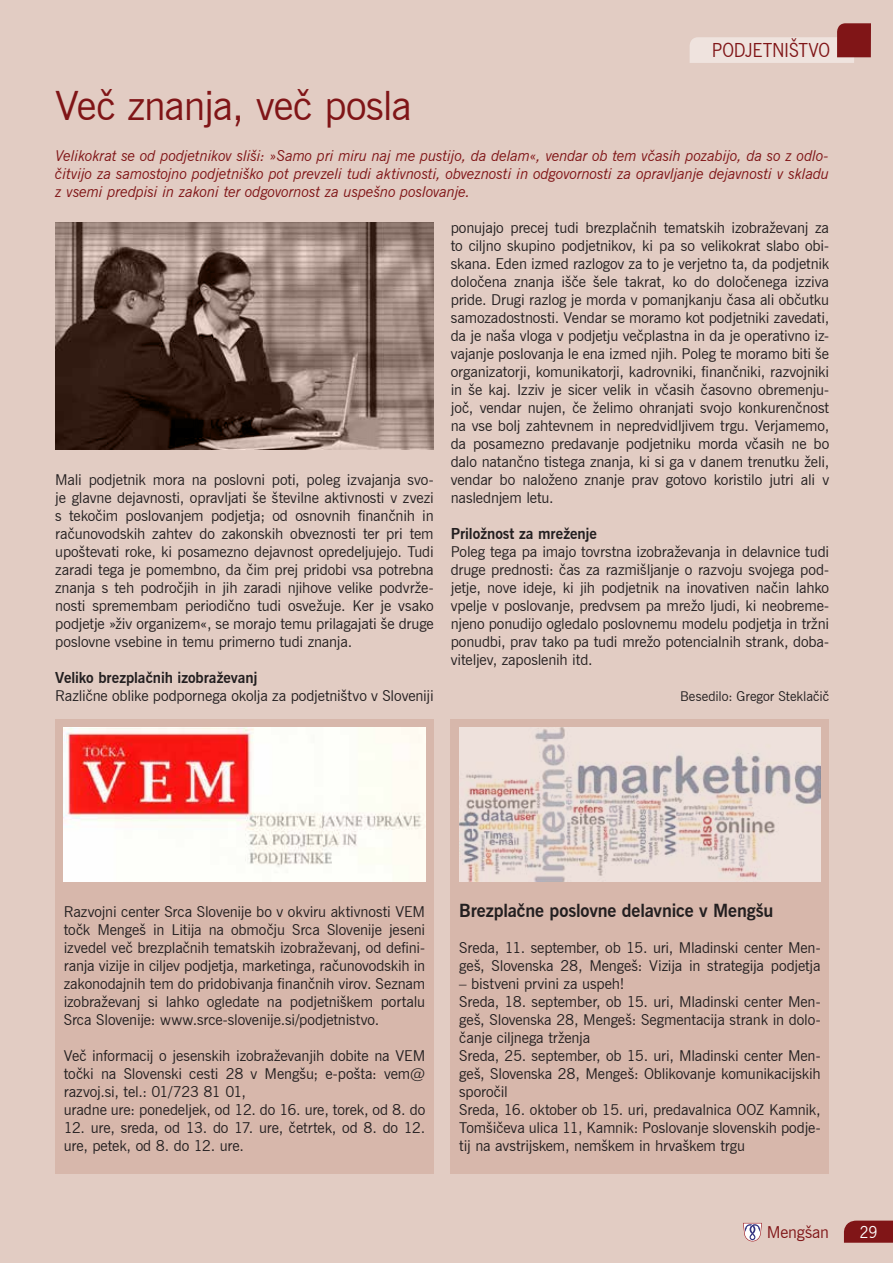
<style>
.page{position:relative;width:893px;height:1263px;background:#e2ccc3}
.page>*{position:absolute;margin:0;border:0;box-sizing:border-box;transform-origin:0 0}
.t1{font:40.5px "News Gothic BT";letter-spacing:-.025em;color:#801517}
.t2{font:19.5px "News Gothic BT";letter-spacing:-.015em;color:#801517;scale:.9 1}
.t3{font:700 18px "News Gothic BT";letter-spacing:-.01em;color:#231f20}
.t4{font:16.5px "News Gothic BT";letter-spacing:-.01em;color:#801517}
.t5{font:16.5px "News Gothic BT";color:#fff;scale:.9 1}
.t6{font:15px/18px "News Gothic BT";letter-spacing:-.01em;color:#231f20;text-align:justify}
.t7{font:italic 15px/18px "News Gothic BT";letter-spacing:-.015em;color:#801517;text-align:justify}
.t8{font:700 15px "News Gothic BT";color:#231f20}
.t9{font:13.5px "News Gothic BT";color:#231f20}
</style>
<div class="page">
<div style="left:55px;top:719px;width:379px;height:455px;background:#d7b7ab"></div>
<div style="left:451px;top:719px;width:378px;height:455px;background:#d7b7ab"></div>
<img style="left:459px;top:728px;width:362px;height:153px">
<img style="left:64px;top:728px;width:361px;height:153px">
<svg style="left:844px;top:1220px;width:49px;height:23px"></svg>
<svg style="left:690px;top:23px;width:181px;height:40px"></svg>
<svg style="left:743px;top:1223px;width:19px;height:18px"></svg>
<img style="left:55px;top:223px;width:379px;height:226px">
<h2 class="t2" style="left:712px;top:38px;width:133px">PODJETNIŠTVO</h2>
<h1 class="t1" style="left:55px;top:81px;width:358px">Več znanja, več posla</h1>
<p class="t7" style="left:55px;top:147px;width:775px">Velikokrat se od podjetnikov sliši: »Samo pri miru naj me pustijo, da delam«, vendar ob tem včasih pozabijo, da so z odlo&shy;čitvijo za samostojno podjetniško pot prevzeli tudi aktivnosti, obveznosti in odgovornosti za opravljanje dejavnosti v skladu z vsemi predpisi in zakoni ter odgovornost za uspešno poslovanje.</p>
<p class="t6" style="left:55px;top:471px;width:380px">Mali podjetnik mora na poslovni poti, poleg izvajanja svo&shy;je glavne dejavnosti, opravljati še številne aktivnosti v zvezi s tekočim poslovanjem podjetja; od osnovnih finančnih in računovodskih zahtev do zakonskih obveznosti ter pri tem upoštevati roke, ki posamezno dejavnost opredeljujejo. Tudi zaradi tega je pomembno, da čim prej pridobi vsa potrebna znanja s teh področjih in jih zaradi njihove velike podvrže&shy;nosti spremembam periodično tudi osvežuje. Ker je vsako podjetje »živ organizem«, se morajo temu prilagajati še druge poslovne vsebine in temu primerno tudi znanja.</p>
<p class="t8" style="left:55px;top:669px;width:204px">Veliko brezplačnih izobraževanj</p>
<p class="t6" style="left:55px;top:687px;width:380px">Različne oblike podpornega okolja za podjetništvo v Sloveniji</p>
<p class="t6" style="left:451px;top:219px;width:380px">ponujajo precej tudi brezplačnih tematskih izobraževanj za to ciljno skupino podjetnikov, ki pa so velikokrat slabo obi&shy;skana. Eden izmed razlogov za to je verjetno ta, da podjetnik določena znanja išče šele takrat, ko do določenega izziva pride. Drugi razlog je morda v pomanjkanju časa ali občutku samozadostnosti. Vendar se moramo kot podjetniki zavedati, da je naša vloga v podjetju večplastna in da je operativno iz&shy;vajanje poslovanja le ena izmed njih. Poleg te moramo biti še organizatorji, komunikatorji, kadrovniki, finančniki, razvojniki in še kaj. Izziv je sicer velik in včasih časovno obremenju&shy;joč, vendar nujen, če želimo ohranjati svojo konkurenčnost na vse bolj zahtevnem in nepredvidljivem trgu. Verjamemo, da posamezno predavanje podjetniku morda včasih ne bo dalo natančno tistega znanja, ki si ga v danem trenutku želi, vendar bo naloženo znanje prav gotovo koristilo jutri ali v naslednjem letu.</p>
<p class="t8" style="left:451px;top:525px;width:148px">Priložnost za mreženje</p>
<p class="t6" style="left:451px;top:543px;width:380px">Poleg tega pa imajo tovrstna izobraževanja in delavnice tudi druge prednosti: čas za razmišljanje o razvoju svojega pod&shy;jetje, nove ideje, ki jih podjetnik na inovativen način lahko vpelje v poslovanje, predvsem pa mrežo ljudi, ki neobreme&shy;njeno ponudijo ogledalo poslovnemu modelu podjetja in tržni ponudbi, prav tako pa tudi mrežo potencialnih strank, doba&shy;viteljev, zaposlenih itd.</p>
<p class="t9" style="left:680px;top:688px;width:150px">Besedilo: Gregor Steklačič</p>
<p class="t6" style="left:64px;top:903px;width:363px">Razvojni center Srca Slovenije bo v okviru aktivnosti VEM točk Mengeš in Litija na območju Srca Slovenije jeseni izvedel več brezplačnih tematskih izobraževanj, od defini&shy;ranja vizije in ciljev podjetja, marketinga, računovodskih in zakonodajnih tem do pridobivanja finančnih virov. Seznam izobraževanj si lahko ogledate na podjetniškem portalu Srca Slovenije: www.srce-slovenije.si/podjetnistvo.</p>
<p class="t6" style="left:64px;top:1047px;width:363px;text-align:left">Več informacij o jesenskih izobraževanjih dobite na VEM točki na Slovenski cesti 28 v Mengšu; e-pošta: vem@ razvoj.si, tel.: 01/723 81 01,<br>uradne ure: ponedeljek, od 12. do 16. ure, torek, od 8. do</p>
<p class="t6" style="left:64px;top:1119px;width:363px">12. ure, sreda, od 13. do 17. ure, četrtek, od 8. do 12. ure, petek, od 8. do 12. ure.</p>
<p class="t3" style="left:459px;top:900px;width:316px">Brezplačne poslovne delavnice v Mengšu</p>
<p class="t6" style="left:459px;top:939px;width:363px">Sreda, 11. september, ob 15. uri, Mladinski center Men&shy;geš, Slovenska 28, Mengeš: Vizija in strategija podjetja</p>
<p class="t6" style="left:459px;top:975px;width:363px;text-align:left">– bistveni prvini za uspeh!<br>Sreda, 18. september, ob 15. uri, Mladinski center Men&shy;geš, Slovenska 28, Mengeš: Segmentacija strank in dolo&shy;čanje ciljnega trženja<br>Sreda, 25. september, ob 15. uri, Mladinski center Men&shy;geš, Slovenska 28, Mengeš: Oblikovanje komunikacijskih sporočil<br>Sreda, 16. oktober ob 15. uri, predavalnica OOZ Kamnik, Tomšičeva ulica 11, Kamnik: Poslovanje slovenskih podje&shy;tij na avstrijskem, nemškem in hrvaškem trgu</p>
<p class="t4" style="left:767px;top:1222px;width:64px">Mengšan</p>
<p class="t5" style="left:860px;top:1222px;width:21px">29</p>
</div>
